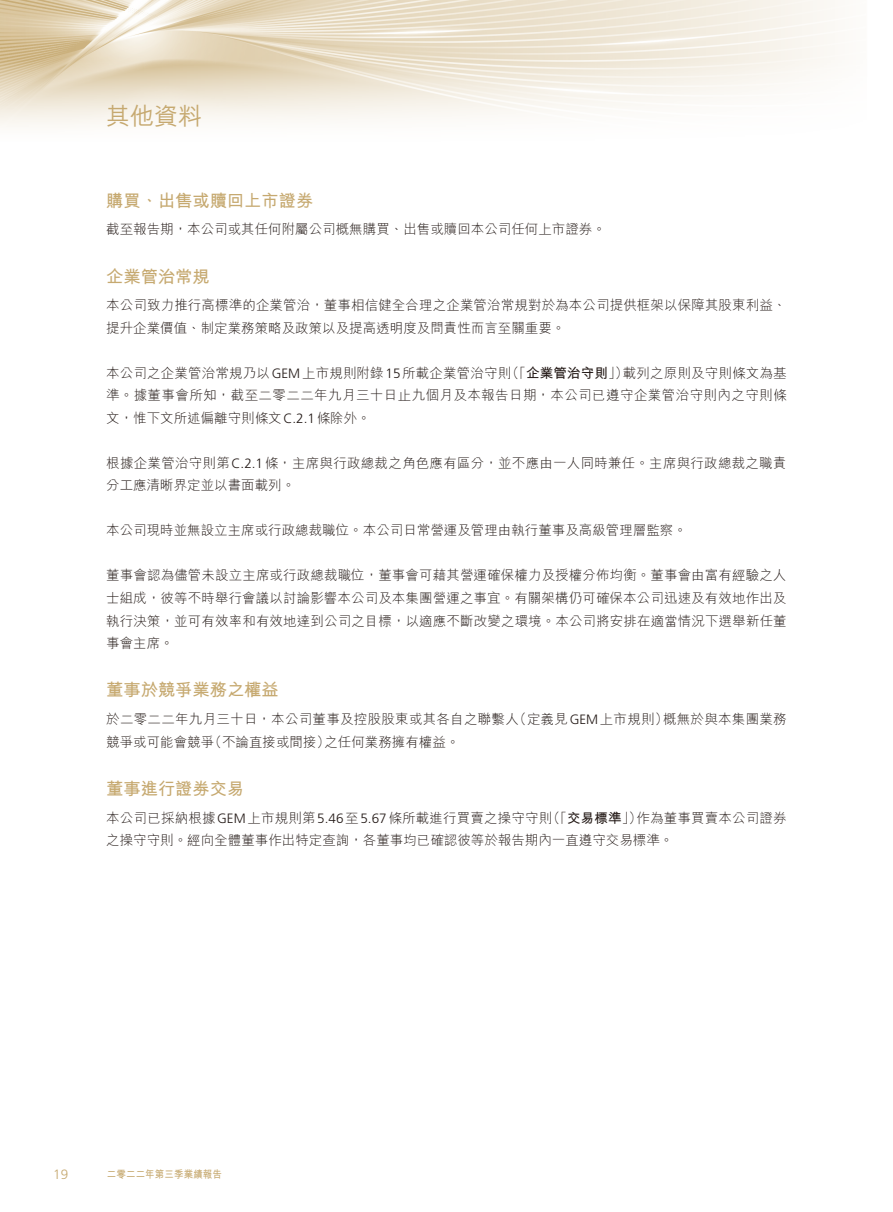
<style>
.page{position:relative;width:893px;height:1212px;background:#fff}
.page>*{position:absolute;margin:0;border:0;box-sizing:border-box;transform-origin:0 0}
.t1{font:500 24px "M Hei HK";color:#c6a970}
.t2{font:700 17.25px "M Hei HK";color:#c6a970}
.t3{font:300 13.5px/22.5px "M Hei HK";letter-spacing:.01em;color:#231916}
.t4{font:300 13.5px/22.5px "M Hei HK";letter-spacing:.03em;color:#231916}
.t5{font:700 13.5px "M Hei HK";letter-spacing:.01em;color:#231916}
.t6{font:300 13.5px "Frutiger LT Std";color:#c6a970}
.t7{font:700 10.5px "M Hei HK";letter-spacing:.015em;color:#c6a970;scale:.9 1}
.s1{font-weight:300}
.s2{font-family:"Frutiger LT Std"}
.s3{font-weight:700}
</style>
<div class="page">
<img style="left:0;top:0;width:835px;height:127px">
<h1 class="t1" style="left:106px;top:99px;width:97px">其他資料</h1>
<p class="t2" style="left:106px;top:188px;width:208px">購買、出售或贖回上市證券</p>
<p class="t3" style="left:106px;top:218px;width:501px">截至報告期，本公司或其任何附屬公司概無購買、出售或贖回本公司任何上市證券。</p>
<p class="t2" style="left:106px;top:264px;width:105px">企業管治常規</p>
<p class="t3" style="left:106px;top:294px;width:682px">本公司致力推行高標準的企業管治，董事相信健全合理之企業管治常規對於為本公司提供框架以保障其股東利益、提升企業價值、制定業務策略及政策以及提高透明度及問責性而言至關重要。</p>
<p class="t3" style="left:623px;top:362px;width:165px">載列之原則及守則條文為基</p>
<p class="t5" style="left:506px;top:363px;width:124px"><span class="s1">（「</span>企業管治守則<span class="s1">」）</span></p>
<p class="t4" style="left:106px;top:362px;width:682px">本公司之企業管治常規乃以<span class="s2">GEM</span>上市規則附錄<span class="s2">15</span>所載企業管治守則<br>準。據董事會所知，截至二零二二年九月三十日止九個月及本報告日期，本公司已遵守企業管治守則內之守則條文，惟下文所述偏離守則條文<span class="s2">C.2.1</span>條除外。</p>
<p class="t3" style="left:106px;top:452px;width:682px">根據企業管治守則第<span class="s2">C.2.1</span>條，主席與行政總裁之角色應有區分，並不應由一人同時兼任。主席與行政總裁之職責分工應清晰界定並以書面載列。</p>
<p class="t3" style="left:106px;top:519px;width:582px">本公司現時並無設立主席或行政總裁職位。本公司日常營運及管理由執行董事及高級管理層監察。</p>
<p class="t3" style="left:106px;top:564px;width:682px;text-align:justify">董事會認為儘管未設立主席或行政總裁職位，董事會可藉其營運確保權力及授權分佈均衡。董事會由富有經驗之人士組成，彼等不時舉行會議以討論影響本公司及本集團營運之事宜。有關架構仍可確保本公司迅速及有效地作出及執行決策，並可有效率和有效地達到公司之目標，以適應不斷改變之環境。本公司將安排在適當情況下選舉新任董事會主席。</p>
<p class="t2" style="left:106px;top:677px;width:174px">董事於競爭業務之權益</p>
<p class="t3" style="left:663px;top:708px;width:125px">概無於與本集團業務</p>
<p class="t3" style="left:513px;top:708px;width:157px">（定義見<span class="s2">GEM</span>上市規則）</p>
<p class="t3" style="left:324px;top:708px;width:196px;text-indent:-218px">於二零二二年九月三十日，本公司董事及控股股東或其各自之聯繫人之任何業務擁有權益。</p>
<p class="t3" style="left:209px;top:730px;width:123px">（不論直接或間接）</p>
<p class="t3" style="left:106px;top:730px;width:109px">競爭或可能會競爭</p>
<p class="t2" style="left:106px;top:776px;width:139px">董事進行證劵交易</p>
<p class="t3" style="left:547px;top:806px;width:97px">（「<span class="s3">交易標準</span>」）</p>
<p class="t3" style="left:106px;top:806px;width:569px">本公司已採納根據<span class="s2">GEM</span>上市規則第<span class="s2">5.46</span>至<span class="s2">5.67</span>條所載進行買賣之操守守則<br>之操守守則。經向全體董事作出特定查詢，各董事均已確認彼等於報告期內一直遵守交易標準。</p>
<p class="t3" style="left:636px;top:806px;width:152px">作為董事買賣本公司證券</p>
<p class="t6" style="left:53px;top:1167px;width:17px">19</p>
<p class="t7" style="left:107px;top:1167px;width:129px">二零二二年第三季業績報告</p>
</div>
